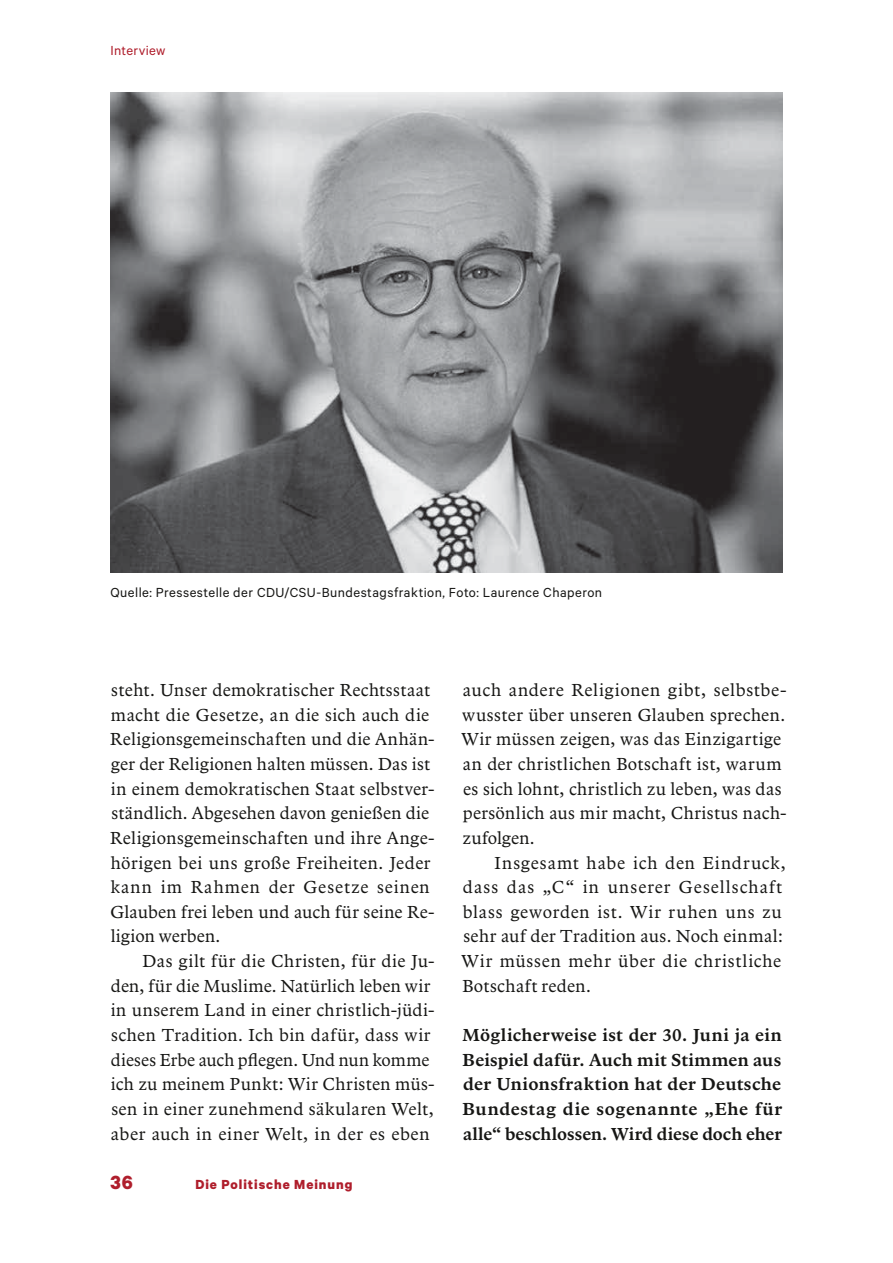
<style>
.page{position:relative;width:893px;height:1263px;background:#fff}
.page>*{position:absolute;margin:0;border:0;box-sizing:border-box;transform-origin:0 0}
.t1{font:700 21.45px "Calibre";color:#af1e2c}
.t2{font:18px/24.6px "Arbesco DT";letter-spacing:.025em;color:#161614}
.t3{font:18px/24.6px "Arbesco DT";letter-spacing:.045em;color:#161614}
.t4{font:600 18px/24.6px "Arbesco DT";letter-spacing:.015em;color:#161614;text-align:justify}
.t5{font:14.85px "Calibre";letter-spacing:.03em;color:#161614}
.t6{font:700 14.85px "Calibre";letter-spacing:.065em;color:#af1e2c}
.t7{font:14.85px "Calibre";letter-spacing:.02em;color:#af1e2c}
</style>
<div class="page">
<img style="left:110px;top:92px;width:672px;height:481px">
<p class="t7" style="left:110px;top:46px;width:57px">Interview</p>
<p class="t5" style="left:110px;top:588px;width:493px">Quelle: Pressestelle der CDU/CSU-Bundestagsfraktion, Foto: Laurence Chaperon</p>
<p class="t2" style="left:110px;top:679px;width:326px">steht. Unser demokratischer Rechtsstaat macht die Gesetze, an die sich auch die Religionsgemeinschaften und die Anhän&shy;ger der Religionen halten müssen. Das ist in einem demokratischen Staat selbstver&shy;ständlich. Abgesehen davon genießen die Religionsgemeinschaften und ihre Ange&shy;hörigen bei uns große Freiheiten. Jeder kann im Rahmen der Gesetze seinen Glauben frei leben und auch für seine Re&shy;ligion werben.</p>
<p class="t2" style="left:111px;top:950px;width:325px;text-indent:32px">Das gilt für die Christen, für die Ju&shy;den, für die Muslime. Natürlich leben wir in unserem Land in einer christlich-jüdi&shy;schen Tradition. Ich bin dafür, dass wir dieses Erbe auch pflegen. Und nun komme ich zu meinem Punkt: Wir Christen müs&shy;sen in einer zunehmend säkularen Welt, aber auch in einer Welt, in der es eben</p>
<p class="t1" style="left:110px;top:1175px;width:24px">36</p>
<p class="t6" style="left:195px;top:1179px;width:158px">Die Politische Meinung</p>
<p class="t2" style="left:461px;top:679px;width:326px">auch andere Religionen gibt, selbstbe&shy;wusster über unseren Glauben sprechen.<br>Wir müssen zeigen, was das Einzigartige an der christlichen Botschaft ist, warum es sich lohnt, christlich zu leben, was das persönlich aus mir macht, Christus nach&shy;zufolgen.</p>
<p class="t3" style="left:462px;top:851px;width:325px;text-indent:33px">Insgesamt habe ich den Eindruck, dass das „C“ in unserer Gesellschaft blass geworden ist. Wir ruhen uns zu sehr auf der Tradition aus. Noch einmal:<br>Wir müssen mehr über die christliche Botschaft reden.</p>
<p class="t4" style="left:462px;top:1024px;width:321px">Möglicherweise ist der 30. Juni ja ein Beispiel dafür. Auch mit Stimmen aus der Unionsfraktion hat der Deutsche Bundestag die sogenannte „Ehe für alle“ beschlossen. Wird diese doch eher</p>
</div>
